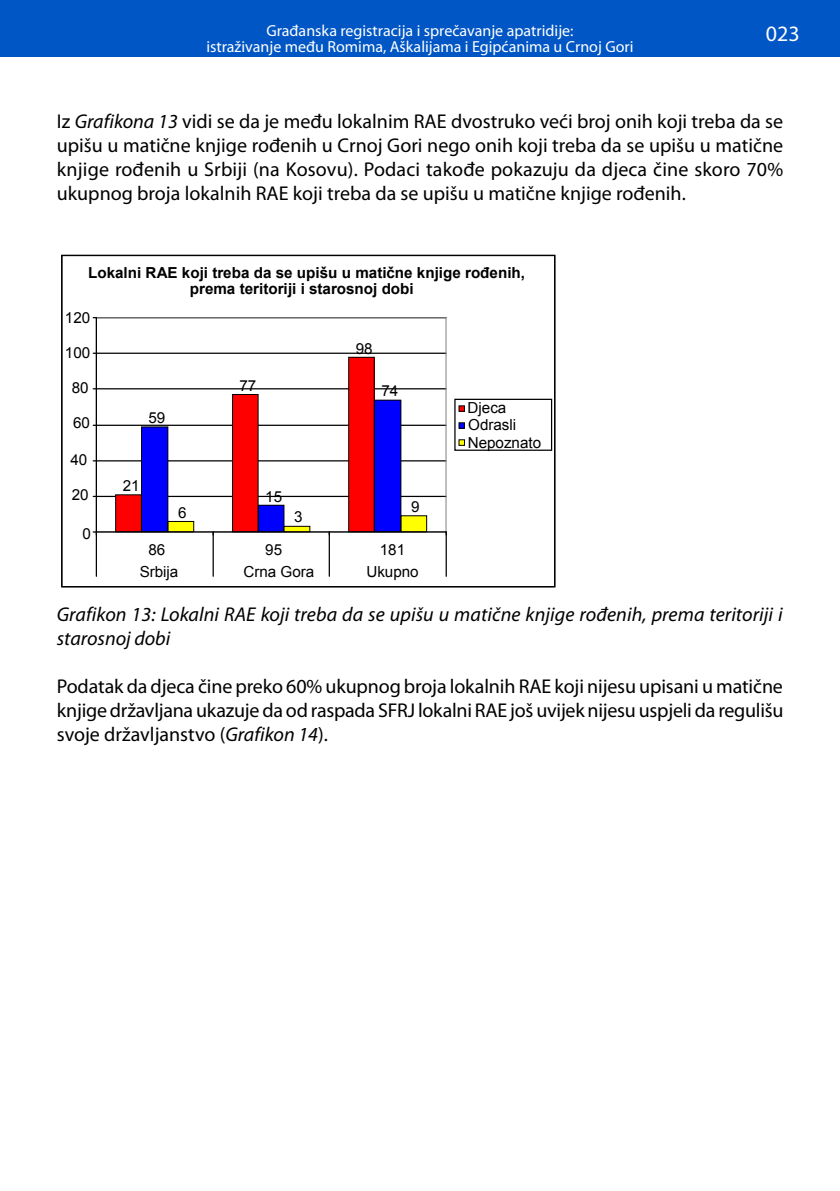
<style>
.page{position:relative;width:840px;height:1191px;background:#fff}
.page>*{position:absolute;margin:0;border:0;box-sizing:border-box;transform-origin:0 0}
.t1{font:22px "Myriad Pro";color:#fff}
.t2{font:20px/24px "Myriad Pro";color:#000;text-align:justify}
.t3{font:italic 20px/24px "Myriad Pro";letter-spacing:.005em;color:#000}
.t4{font:16px "Myriad Pro";color:#fff}
.t5{font:700 15.2px/16.4px "Arial";color:#000}
.t6{font:15.2px/16.8px "Arial";color:#000}
.s1{font-style:italic}
</style>
<div class="page">
<div style="left:0;top:0;width:839px;height:57px;background:#0056c4"></div>
<hr style="left:96px;top:496px;width:350px;height:1px;background:#000">
<hr style="left:96px;top:460px;width:350px;height:1px;background:#000">
<hr style="left:96px;top:425px;width:350px;height:1px;background:#000">
<hr style="left:96px;top:388px;width:350px;height:1px;background:#000">
<hr style="left:96px;top:352px;width:350px;height:2px;background:#000">
<div style="left:116px;top:495px;width:25px;height:37px;background:#f00"></div>
<div style="left:115px;top:494px;width:27px;height:38px;border:1px solid #000"></div>
<div style="left:232px;top:394px;width:26px;height:138px;background:#f00"></div>
<div style="left:232px;top:394px;width:26px;height:138px;border:1px solid #000"></div>
<div style="left:348px;top:357px;width:26px;height:175px;background:#f00"></div>
<div style="left:348px;top:357px;width:26px;height:175px;border:1px solid #000"></div>
<div style="left:141px;top:427px;width:27px;height:105px;background:#00f"></div>
<div style="left:141px;top:426px;width:27px;height:106px;border:1px solid #000"></div>
<div style="left:258px;top:505px;width:26px;height:27px;background:#00f"></div>
<div style="left:258px;top:505px;width:26px;height:27px;border:1px solid #000"></div>
<div style="left:374px;top:400px;width:26px;height:132px;background:#00f"></div>
<div style="left:374px;top:400px;width:27px;height:132px;border:1px solid #000"></div>
<div style="left:168px;top:521px;width:26px;height:11px;background:#ff0"></div>
<div style="left:167px;top:521px;width:27px;height:11px;border:1px solid #000"></div>
<div style="left:284px;top:526px;width:25px;height:6px;background:#ff0"></div>
<div style="left:283px;top:526px;width:27px;height:6px;border:1px solid #000"></div>
<div style="left:401px;top:516px;width:25px;height:16px;background:#ff0"></div>
<hr style="left:96px;top:318px;width:1px;height:214px;background:#000">
<hr style="left:96px;top:531px;width:350px;height:1px;background:#000">
<hr style="left:96px;top:532px;width:1px;height:44px;background:#000">
<hr style="left:445px;top:532px;width:1px;height:44px;background:#000">
<hr style="left:212px;top:532px;width:2px;height:44px;background:#000">
<hr style="left:328px;top:532px;width:2px;height:44px;background:#000">
<div style="left:454px;top:399px;width:98px;height:52px;border:1px solid #000"></div>
<div style="left:458px;top:405px;width:6px;height:7px;border:1px solid #000"></div>
<div style="left:458px;top:422px;width:6px;height:7px;border:1px solid #000"></div>
<div style="left:61px;top:255px;width:494px;height:332px;border:1px solid #000"></div>
<p class="t4" style="left:266px;top:21px;width:308px">Građanska registracija i sprečavanje apatridije:</p>
<p class="t1" style="left:765px;top:20px;width:35px">023</p>
<p class="t4" style="left:206px;top:37px;width:428px">istraživanje među Romima, Aškalijama i Egipćanima u Crnoj Gori</p>
<p class="t2" style="left:57px;top:109px;width:727px">Iz <span class="s1">Grafikona 13</span> vidi se da je među lokalnim RAE dvostruko veći broj onih koji treba da se upišu u matične knjige rođenih u Crnoj Gori nego onih koji treba da se upišu u matične knjige rođenih u Srbiji (na Kosovu). Podaci takođe pokazuju da djeca čine skoro 70% ukupnog broja lokalnih RAE koji treba da se upišu u matične knjige rođenih.</p>
<p class="t5" style="left:190px;top:265px;width:336px;text-indent:-102px">Lokalni RAE koji treba da se upišu u matične knjige rođenih, prema teritoriji i starosnoj dobi</p>
<p class="t6" style="left:65px;top:309px;width:27px">120</p>
<p class="t6" style="left:65px;top:345px;width:27px">100</p>
<p class="t6" style="left:72px;top:379px;width:18px">80</p>
<p class="t6" style="left:73px;top:414px;width:18px">60</p>
<p class="t6" style="left:70px;top:451px;width:18px">40</p>
<p class="t6" style="left:72px;top:486px;width:18px">20</p>
<p class="t6" style="left:82px;top:526px;width:10px">0</p>
<p class="t6" style="left:148px;top:409px;width:18px">59</p>
<p class="t6" style="left:239px;top:377px;width:18px">77</p>
<p class="t6" style="left:123px;top:477px;width:18px">21</p>
<p class="t6" style="left:265px;top:488px;width:18px">15</p>
<p class="t6" style="left:178px;top:504px;width:10px">6</p>
<p class="t6" style="left:294px;top:509px;width:10px">3</p>
<p class="t6" style="left:355px;top:340px;width:18px">98</p>
<p class="t6" style="left:381px;top:383px;width:18px">74</p>
<p class="t6" style="left:411px;top:498px;width:10px">9</p>
<p class="t6" style="left:148px;top:541px;width:18px">86</p>
<p class="t6" style="left:265px;top:541px;width:18px">95</p>
<p class="t6" style="left:379px;top:541px;width:27px">181</p>
<p class="t6" style="left:140px;top:563px;width:40px">Srbija</p>
<p class="t6" style="left:243px;top:563px;width:72px">Crna Gora</p>
<p class="t6" style="left:366px;top:563px;width:54px">Ukupno</p>
<p class="t6" style="left:467px;top:400px;width:50px">Djeca<br>Odrasli</p>
<p class="t6" style="left:467px;top:435px;width:75px">Nepoznato</p>
<p class="t3" style="left:57px;top:601px;width:727px">Grafikon 13: Lokalni RAE koji treba da se upišu u matične knjige rođenih, prema teritoriji i starosnoj dobi</p>
<p class="t2" style="left:57px;top:673px;width:727px">Podatak da djeca čine preko 60% ukupnog broja lokalnih RAE koji nijesu upisani u matične knjige državljana ukazuje da od raspada SFRJ lokalni RAE još uvijek nijesu uspjeli da regulišu svoje državljanstvo (<span class="s1">Grafikon 14</span>).</p>
</div>
